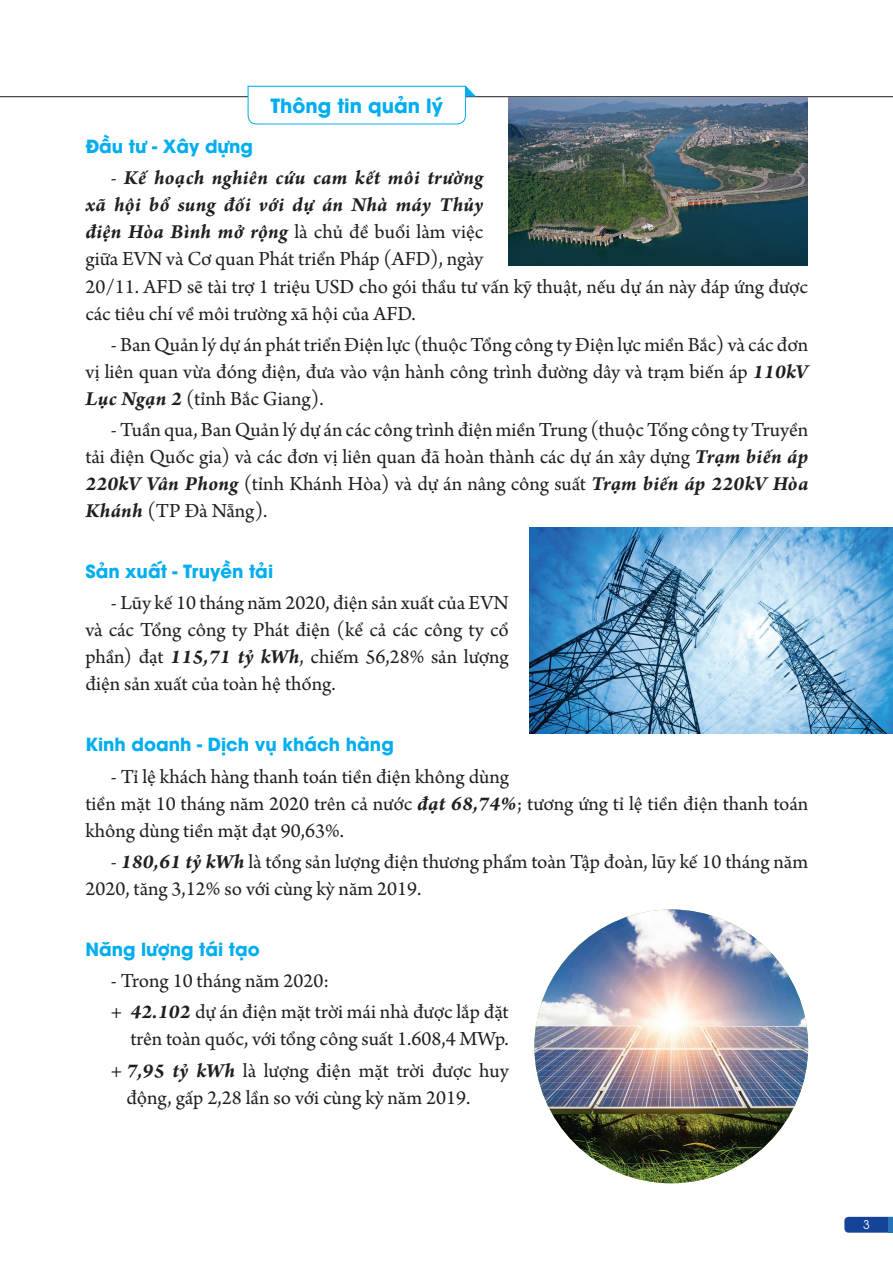
<style>
.page{position:relative;width:893px;height:1263px;background:#fff}
.page>*{position:absolute;margin:0;border:0;box-sizing:border-box;transform-origin:0 0}
.t1{font:21px/27px "Arno Pro";letter-spacing:-.005em;color:#231f20}
.t2{font:700 19.5px "UTM Avo";color:#00aeef}
.t3{font:700 18px "UTM Avo";color:#00aeef}
.t4{font:12px "UTM Avo";color:#fff}
.s1{font-weight:700;font-style:italic}
</style>
<div class="page">
<svg style="left:844px;top:1217px;width:45px;height:16px"></svg>
<hr style="left:889px;top:1217px;width:4px;height:16px;background:#2972b9">
<hr style="left:0;top:96px;width:893px;height:1px;background:#231f20">
<svg style="left:247px;top:85px;width:229px;height:40px"></svg>
<img style="left:509px;top:97px;width:298px;height:168px">
<img style="left:534px;top:909px;width:274px;height:274px;border-radius:137px">
<img style="left:529px;top:527px;width:364px;height:207px">
<p class="t2" style="left:271px;top:89px;width:174px">Thông tin quản lý</p>
<p class="t3" style="left:85px;top:132px;width:169px">Đầu tư - Xây dựng</p>
<p class="t1" style="left:85px;top:166px;width:724px;text-indent:26px">- <span class="s1">Kế hoạch nghiên cứu cam kết môi trường<br>xã hội bổ sung đối với dự án Nhà máy Thủy<br>điện Hòa Bình mở rộng</span> là chủ đề buổi làm việc<br>giữa EVN và Cơ quan Phát triển Pháp (AFD), ngày<br>20/11. AFD sẽ tài trợ 1 triệu USD cho gói thầu tư vấn kỹ thuật, nếu dự án này đáp ứng được các tiêu chí về môi trường xã hội của AFD.</p>
<p class="t1" style="left:85px;top:332px;width:724px;text-align:justify;text-indent:26px">- Ban Quản lý dự án phát triển Điện lực (thuộc Tổng công ty Điện lực miền Bắc) và các đơn vị liên quan vừa đóng điện, đưa vào vận hành công trình đường dây và trạm biến áp <span class="s1">110kV Lục Ngạn 2</span> (tỉnh Bắc Giang).</p>
<p class="t1" style="left:85px;top:417px;width:724px;text-align:justify;text-indent:26px">- Tuần qua, Ban Quản lý dự án các công trình điện miền Trung (thuộc Tổng công ty Truyền tải điện Quốc gia) và các đơn vị liên quan đã hoàn thành các dự án xây dựng <span class="s1">Trạm biến áp 220kV Vân Phong</span> (tỉnh Khánh Hòa) và dự án nâng công suất <span class="s1">Trạm biến áp 220kV Hòa Khánh</span> (TP Đà Nẵng).</p>
<p class="t3" style="left:85px;top:556px;width:189px">Sản xuất - Truyền tải</p>
<p class="t1" style="left:85px;top:591px;width:425px;text-align:justify;text-indent:26px">- Lũy kế 10 tháng năm 2020, điện sản xuất của EVN và các Tổng công ty Phát điện (kể cả các công ty cổ phần) đạt <span class="s1">115,71 tỷ kWh</span>, chiếm 56,28% sản lượng điện sản xuất của toàn hệ thống.</p>
<p class="t3" style="left:85px;top:730px;width:310px">Kinh doanh - Dịch vụ khách hàng</p>
<p class="t1" style="left:85px;top:764px;width:724px;text-indent:26px">- Tỉ lệ khách hàng thanh toán tiền điện không dùng<br>tiền mặt 10 tháng năm 2020 trên cả nước <span class="s1">đạt 68,74%</span>; tương ứng tỉ lệ tiền điện thanh toán không dùng tiền mặt đạt 90,63%.</p>
<p class="t1" style="left:85px;top:849px;width:724px;text-indent:26px">- <span class="s1">180,61 tỷ kWh</span> là tổng sản lượng điện thương phẩm toàn Tập đoàn, lũy kế 10 tháng năm<br>2020, tăng 3,12% so với cùng kỳ năm 2019.</p>
<p class="t3" style="left:85px;top:934px;width:176px">Năng lượng tái tạo</p>
<p class="t1" style="left:111px;top:966px;width:399px;line-height:31.2px">- Trong 10 tháng năm 2020:<br>+ <span class="s1">42.102</span> dự án điện mặt trời mái nhà được lắp đặt</p>
<p class="t1" style="left:111px;top:1024px;width:399px;line-height:31.2px;text-align:right">trên toàn quốc, với tổng công suất 1.608,4 MWp.<br>+ <span class="s1">7,95 tỷ kWh</span> là lượng điện mặt trời được huy</p>
<p class="t1" style="left:126px;top:1085px;width:346px">động, gấp 2,28 lần so với cùng kỳ năm 2019.</p>
<p class="t4" style="left:863px;top:1215px;width:8px">3</p>
</div>
